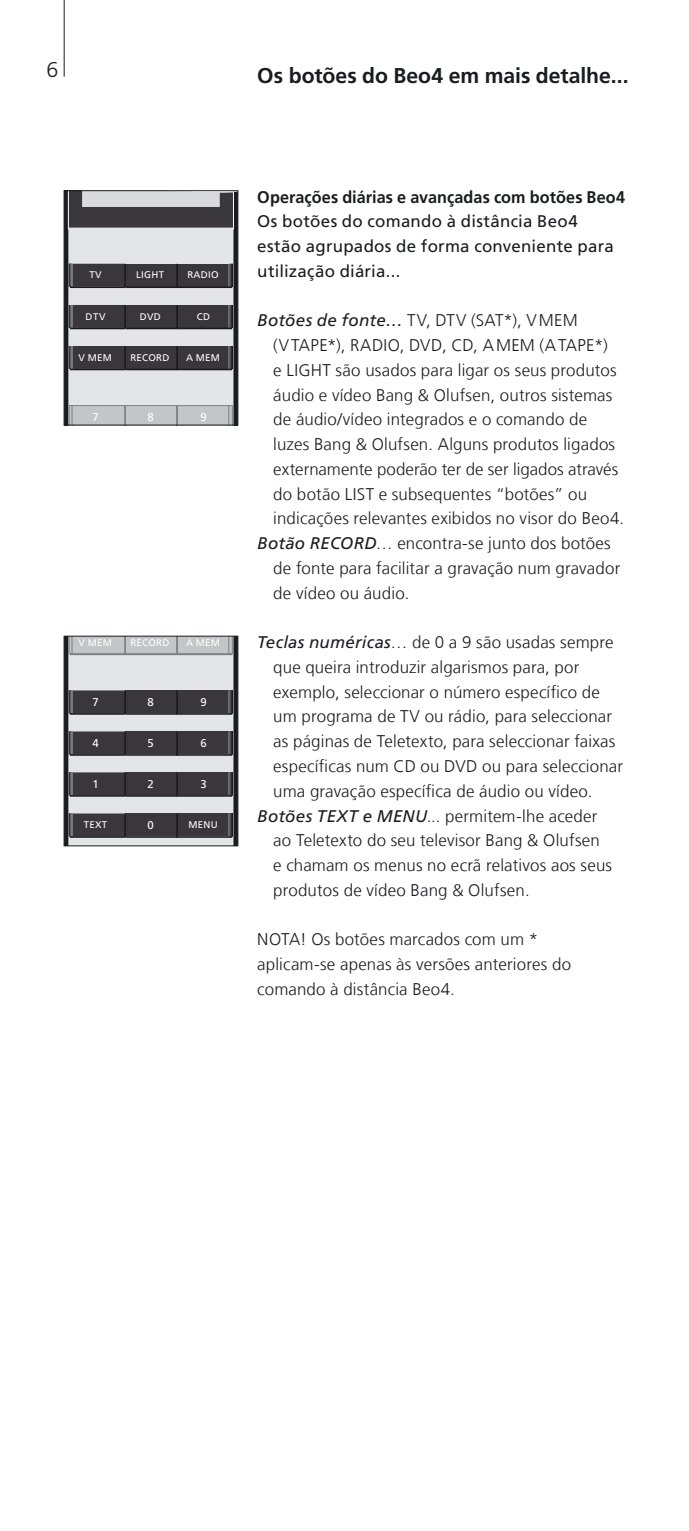
<style>
.page{position:relative;width:689px;height:1531px;background:#fff}
.page>*{position:absolute;margin:0;border:0;box-sizing:border-box;transform-origin:0 0}
.t1{font:700 21.38px "Frutiger LT Com";color:#1b1c20}
.t2{font:300 21.38px "Frutiger";color:#1b1c20}
.t3{font:300 16.88px/24.8px "Frutiger LT Com";letter-spacing:.01em;color:#1b1c20}
.t4{font:16.88px/24.8px "Frutiger LT Com";letter-spacing:.015em;color:#1b1c20}
.t5{font:700 16.88px "Frutiger LT Com";letter-spacing:.005em;color:#1b1c20;scale:.96 1}
.t6{font:11.25px "Frutiger";color:#fff}
.t7{font:9.67px "Frutiger";letter-spacing:.03em;color:#fff}
.s1{font-weight:400;font-style:italic}
</style>
<div class="page">
<hr style="left:70px;top:428px;width:55px;height:1px;background:#818084">
<hr style="left:126px;top:428px;width:51px;height:1px;background:#818084">
<hr style="left:177px;top:428px;width:55px;height:1px;background:#818084">
<svg style="left:66px;top:192px;width:170px;height:231px;background:#969698"></svg>
<div style="left:64px;top:190px;width:174px;height:235px;border:1px solid #1b1c20"></div>
<svg style="left:66px;top:638px;width:170px;height:206px;background:#8c8c8f"></svg>
<hr style="left:70px;top:795px;width:55px;height:2px;background:#1b1c20">
<hr style="left:126px;top:795px;width:51px;height:2px;background:#1b1c20">
<hr style="left:177px;top:795px;width:55px;height:2px;background:#1b1c20">
<hr style="left:124px;top:772px;width:2px;height:23px;background:#1b1c20">
<hr style="left:176px;top:772px;width:2px;height:23px;background:#1b1c20">
<div style="left:64px;top:636px;width:174px;height:210px;border:1px solid #1b1c20"></div>
<hr style="left:64px;top:0;width:1px;height:77px;background:#1b1c20">
<p class="t2" style="left:47px;top:57px;width:13px">6</p>
<p class="t1" style="left:257px;top:63px;width:373px">Os botões do Beo4 em mais detalhe...</p>
<p class="t7" style="left:90px;top:269px;width:14px">TV</p>
<p class="t7" style="left:136px;top:269px;width:29px">LIGHT</p>
<p class="t7" style="left:187px;top:269px;width:33px">RADIO</p>
<p class="t7" style="left:86px;top:311px;width:21px">DTV</p>
<p class="t7" style="left:140px;top:311px;width:22px">DVD</p>
<p class="t7" style="left:197px;top:311px;width:15px">CD</p>
<p class="t7" style="left:79px;top:352px;width:35px">V MEM</p>
<p class="t7" style="left:130px;top:352px;width:40px">RECORD</p>
<p class="t7" style="left:186px;top:352px;width:35px">A MEM</p>
<p class="t6" style="left:93px;top:410px;width:8px">7</p>
<p class="t6" style="left:147px;top:410px;width:8px">8</p>
<p class="t6" style="left:200px;top:410px;width:8px">9</p>
<p class="t7" style="left:79px;top:636px;width:35px">V MEM</p>
<p class="t7" style="left:130px;top:636px;width:40px">RECORD</p>
<p class="t7" style="left:186px;top:636px;width:35px">A MEM</p>
<p class="t6" style="left:93px;top:695px;width:8px">7</p>
<p class="t6" style="left:147px;top:695px;width:8px">8</p>
<p class="t6" style="left:200px;top:695px;width:8px">9</p>
<p class="t6" style="left:93px;top:736px;width:8px">4</p>
<p class="t6" style="left:147px;top:736px;width:8px">5</p>
<p class="t6" style="left:200px;top:736px;width:8px">6</p>
<p class="t6" style="left:93px;top:777px;width:8px">1</p>
<p class="t6" style="left:147px;top:777px;width:8px">2</p>
<p class="t6" style="left:200px;top:777px;width:8px">3</p>
<p class="t7" style="left:84px;top:819px;width:25px">TEXT</p>
<p class="t6" style="left:147px;top:818px;width:8px">0</p>
<p class="t7" style="left:188px;top:819px;width:31px">MENU</p>
<p class="t5" style="left:257px;top:187px;width:385px">Operações diárias e avançadas com botões Beo4</p>
<p class="t4" style="left:257px;top:209px;width:358px">Os botões do comando à distância Beo4 estão agrupados de forma conveniente para utilização diária...</p>
<p class="t3" style="left:257px;top:308px;width:322px"><span class="s1">Botões de fonte…</span> TV, DTV (SAT*), VMEM</p>
<p class="t3" style="left:273px;top:333px;width:336px">(VTAPE*), RADIO, DVD, CD, AMEM (ATAPE*)</p>
<p class="t3" style="left:273px;top:358px;width:345px">e LIGHT são usados para ligar os seus produtos</p>
<p class="t3" style="left:273px;top:382px;width:341px">áudio e vídeo Bang &amp; Olufsen, outros sistemas</p>
<p class="t3" style="left:273px;top:407px;width:315px">de áudio/vídeo integrados e o comando de</p>
<p class="t3" style="left:273px;top:432px;width:343px">luzes Bang &amp; Olufsen. Alguns produtos ligados</p>
<p class="t3" style="left:273px;top:457px;width:347px">externamente poderão ter de ser ligados através</p>
<p class="t3" style="left:273px;top:481px;width:315px">do botão LIST e subsequentes “botões” ou</p>
<p class="t3" style="left:273px;top:506px;width:352px">indicações relevantes exibidos no visor do Beo4.</p>
<p class="t3" style="left:257px;top:531px;width:355px"><span class="s1">Botão RECORD</span>… encontra-se junto dos botões</p>
<p class="t3" style="left:273px;top:556px;width:349px">de fonte para facilitar a gravação num gravador</p>
<p class="t3" style="left:273px;top:580px;width:138px">de vídeo ou áudio.</p>
<p class="t3" style="left:257px;top:630px;width:358px"><span class="s1">Teclas numéricas</span>… de 0 a 9 são usadas sempre</p>
<p class="t3" style="left:273px;top:655px;width:308px">que queira introduzir algarismos para, por</p>
<p class="t3" style="left:273px;top:679px;width:328px">exemplo, seleccionar o número específico de</p>
<p class="t3" style="left:273px;top:704px;width:340px">um programa de TV ou rádio, para seleccionar</p>
<p class="t3" style="left:273px;top:729px;width:343px">as páginas de Teletexto, para seleccionar faixas</p>
<p class="t3" style="left:273px;top:754px;width:351px">específicas num CD ou DVD ou para seleccionar</p>
<p class="t3" style="left:273px;top:779px;width:321px">uma gravação específica de áudio ou vídeo.</p>
<p class="t3" style="left:257px;top:803px;width:342px"><span class="s1">Botões TEXT e MENU</span>... permitem-lhe aceder</p>
<p class="t3" style="left:273px;top:828px;width:328px">ao Teletexto do seu televisor Bang &amp; Olufsen</p>
<p class="t3" style="left:273px;top:853px;width:340px">e chamam os menus no ecrã relativos aos seus</p>
<p class="t3" style="left:273px;top:878px;width:258px">produtos de vídeo Bang &amp; Olufsen.</p>
<p class="t3" style="left:257px;top:927px;width:315px">NOTA! Os botões marcados com um * aplicam-se apenas às versões anteriores do comando à distância Beo4.</p>
</div>
